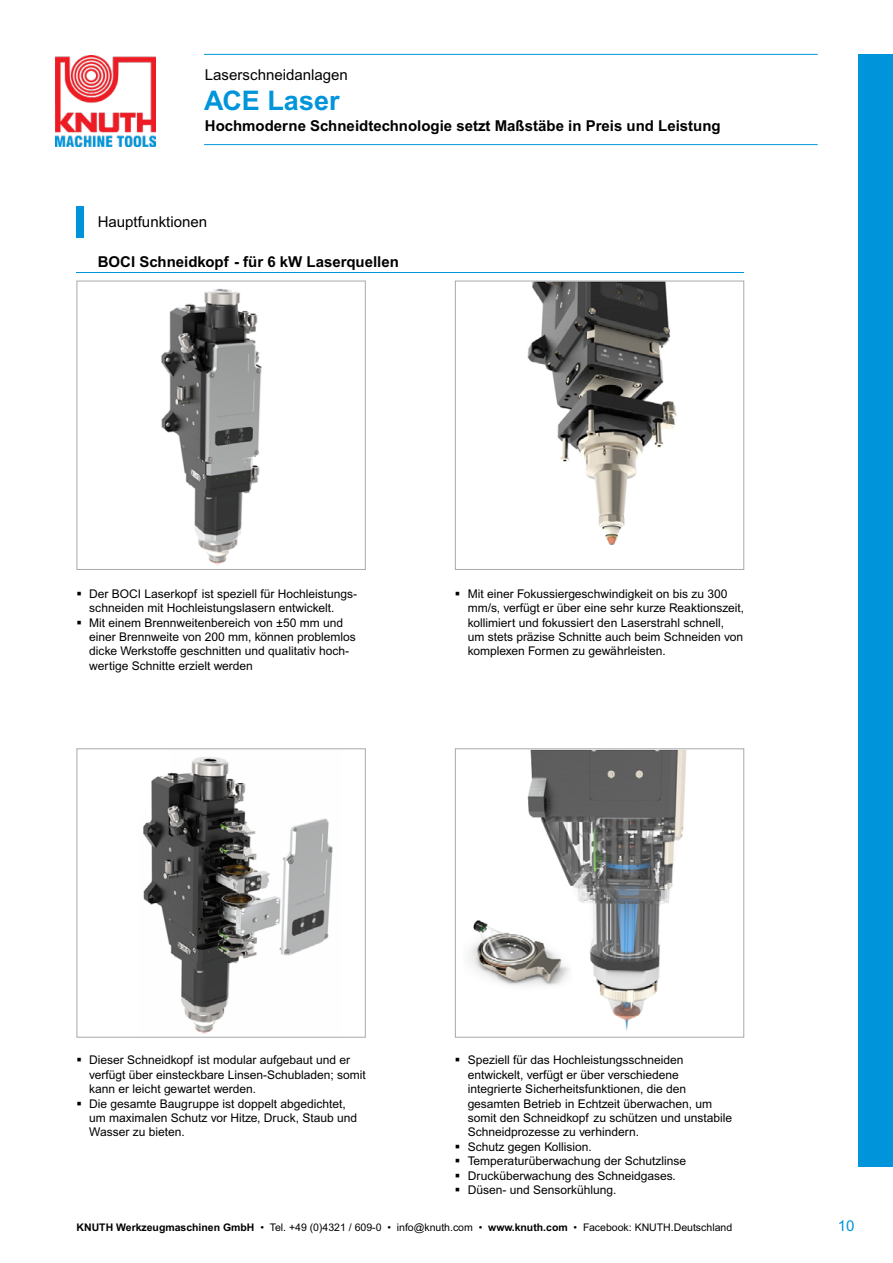
<style>
.page{position:relative;width:893px;height:1263px;background:#fff}
.page>*{position:absolute;margin:0;border:0;box-sizing:border-box;transform-origin:0 0}
.t1{font:700 27px "Arial MT Pro";color:#0095da}
.t2{font:700 15px "Arial MT Pro";color:#000}
.t3{font:15px "Arial MT Pro";color:#000}
.t4{font:15px "Arial MT Pro";color:#0095da}
.t5{font:12px/14.4px "Arial MT Pro";color:#000}
.t6{font:10.5px "Arial MT Pro";color:#000}
.s1{font-weight:700}
</style>
<div class="page">
<img style="left:161px;top:288px;width:101px;height:277px">
<div style="left:77px;top:281px;width:289px;height:289px;border:1px solid #a7a9ac"></div>
<img style="left:527px;top:283px;width:150px;height:262px">
<div style="left:455px;top:281px;width:289px;height:289px;border:1px solid #a7a9ac"></div>
<img style="left:143px;top:757px;width:190px;height:277px">
<div style="left:77px;top:748px;width:289px;height:289px;border:1px solid #a7a9ac"></div>
<img style="left:469px;top:750px;width:218px;height:281px">
<div style="left:455px;top:748px;width:289px;height:289px;border:1px solid #a7a9ac"></div>
<hr style="left:77px;top:272px;width:667px;height:1px;background:#0095da">
<img style="left:56px;top:55px;width:99px;height:91px">
<div style="left:77px;top:206px;width:7px;height:31px;background:#0095da"></div>
<div style="left:859px;top:54px;width:34px;height:1112px;background:#0095da"></div>
<hr style="left:204px;top:54px;width:614px;height:1px;background:#0095da">
<hr style="left:204px;top:144px;width:614px;height:1px;background:#0095da">
<p class="t3" style="left:205px;top:66px;width:144px">Laserschneidanlagen</p>
<p class="t2" style="left:205px;top:117px;width:517px">Hochmoderne Schneidtechnologie setzt Maßstäbe in Preis und Leistung</p>
<h1 class="t1" style="left:204px;top:84px;width:137px">ACE Laser</h1>
<p class="t3" style="left:98px;top:213px;width:111px">Hauptfunktionen</p>
<p class="t2" style="left:98px;top:253px;width:303px">BOCI Schneidkopf - für 6 kW Laserquellen</p>
<p class="t5" style="left:89px;top:587px;width:269px">Der BOCI Laserkopf ist speziell für Hochleistungs&shy;schneiden mit Hochleistungslasern entwickelt.<br>Mit einem Brennweitenbereich von ±50 mm und einer Brennweite von 200 mm, können problemlos dicke Werkstoffe geschnitten und qualitativ hoch&shy;wertige Schnitte erzielt werden</p>
<p class="t5" style="left:468px;top:587px;width:278px">Mit einer Fokussiergeschwindigkeit on bis zu 300 mm/s, verfügt er über eine sehr kurze Reaktionszeit, kollimiert und fokussiert den Laserstrahl schnell,<br>um stets präzise Schnitte auch beim Schneiden von komplexen Formen zu gewährleisten.</p>
<p class="t5" style="left:89px;top:1053px;width:278px">Dieser Schneidkopf ist modular aufgebaut und er verfügt über einsteckbare Linsen-Schubladen; somit kann er leicht gewartet werden.<br>Die gesamte Baugruppe ist doppelt abgedichtet,<br>um maximalen Schutz vor Hitze, Druck, Staub und Wasser zu bieten.</p>
<p class="t5" style="left:468px;top:1053px;width:266px">Speziell für das Hochleistungsschneiden entwickelt, verfügt er über verschiedene integrierte Sicherheitsfunktionen, die den gesamten Betrieb in Echtzeit überwachen, um somit den Schneidkopf zu schützen und unstabile Schneidprozesse zu verhindern.<br>Schutz gegen Kollision.<br>Temperaturüberwachung der Schutzlinse Drucküberwachung des Schneidgases.<br>Düsen- und Sensorkühlung.</p>
<p class="t6" style="left:77px;top:1222px;width:657px"><span class="s1">KNUTH Werkzeugmaschinen GmbH</span> • Tel. +49 (0)4321 / 609-0 • info@knuth.com • <span class="s1">www.knuth.com</span> • Facebook: KNUTH.Deutschland</p>
<p class="t4" style="left:838px;top:1217px;width:18px">10</p>
</div>
